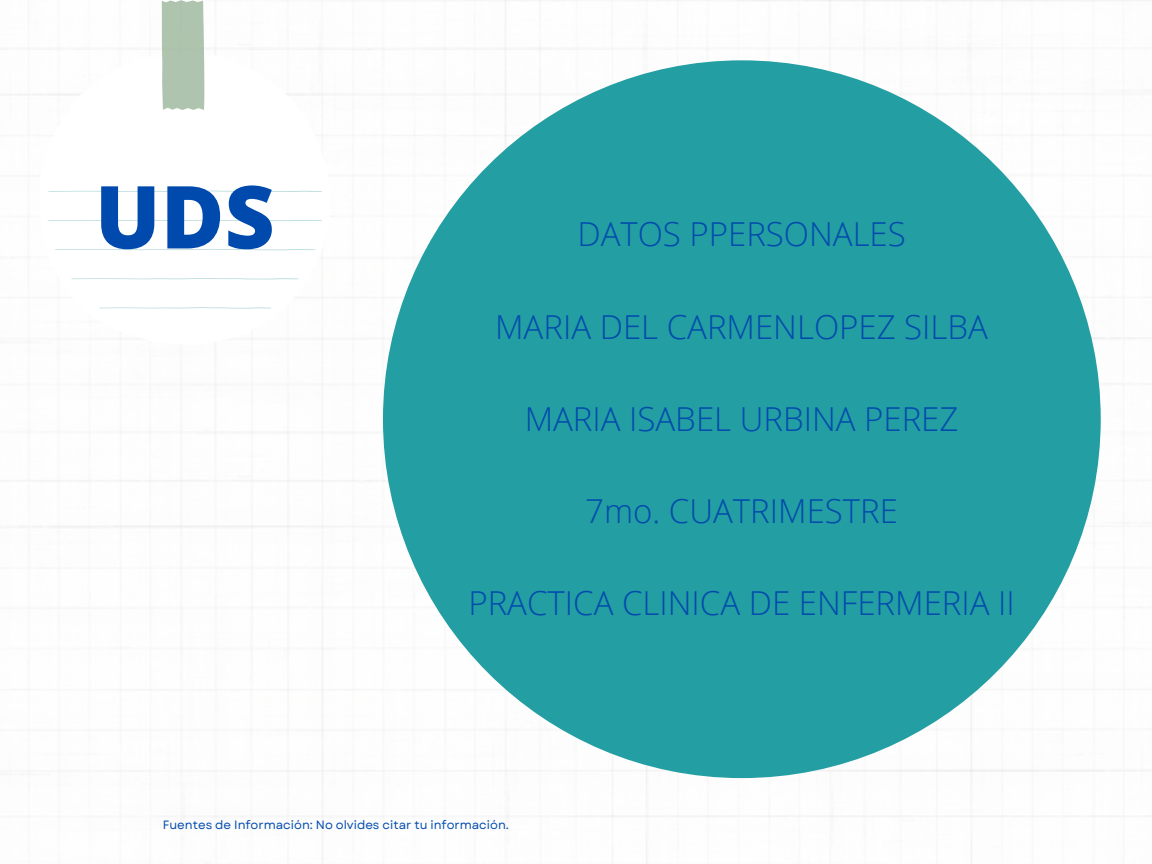
<style>
.page{position:relative;width:1152px;height:864px;background:#fff}
.page>*{position:absolute;margin:0;border:0;box-sizing:border-box;transform-origin:0 0}
.t1{font:800 87px "Open Sans";color:#004aad}
.t2{font:300 33px "Open Sans";color:#004aad}
.t3{font:12px "Garet";color:#004aad}
</style>
<div class="page">
<div style="left:383px;top:60px;width:718px;height:718px;background:#239ea2;border-radius:50%"></div>
<svg style="left:48px;top:191px;width:275px;height:118px"></svg>
<div style="left:162px;top:0;width:42px;height:110px;background:#afc4ae"></div>
<p class="t1" style="left:95px;top:156px;width:181px">UDS</p>
<p class="t2" style="left:577px;top:211px;width:330px">DATOS PPERSONALES</p>
<p class="t2" style="left:495px;top:303px;width:494px">MARIA DEL CARMENLOPEZ SILBA</p>
<p class="t2" style="left:525px;top:396px;width:435px">MARIA ISABEL URBINA PEREZ</p>
<p class="t2" style="left:585px;top:488px;width:314px">7mo. CUATRIMESTRE</p>
<p class="t2" style="left:468px;top:580px;width:548px">PRACTICA CLINICA DE ENFERMERIA II</p>
<p class="t3" style="left:163px;top:817px;width:348px">Fuentes de Información: No olvides citar tu información.</p>
</div>
